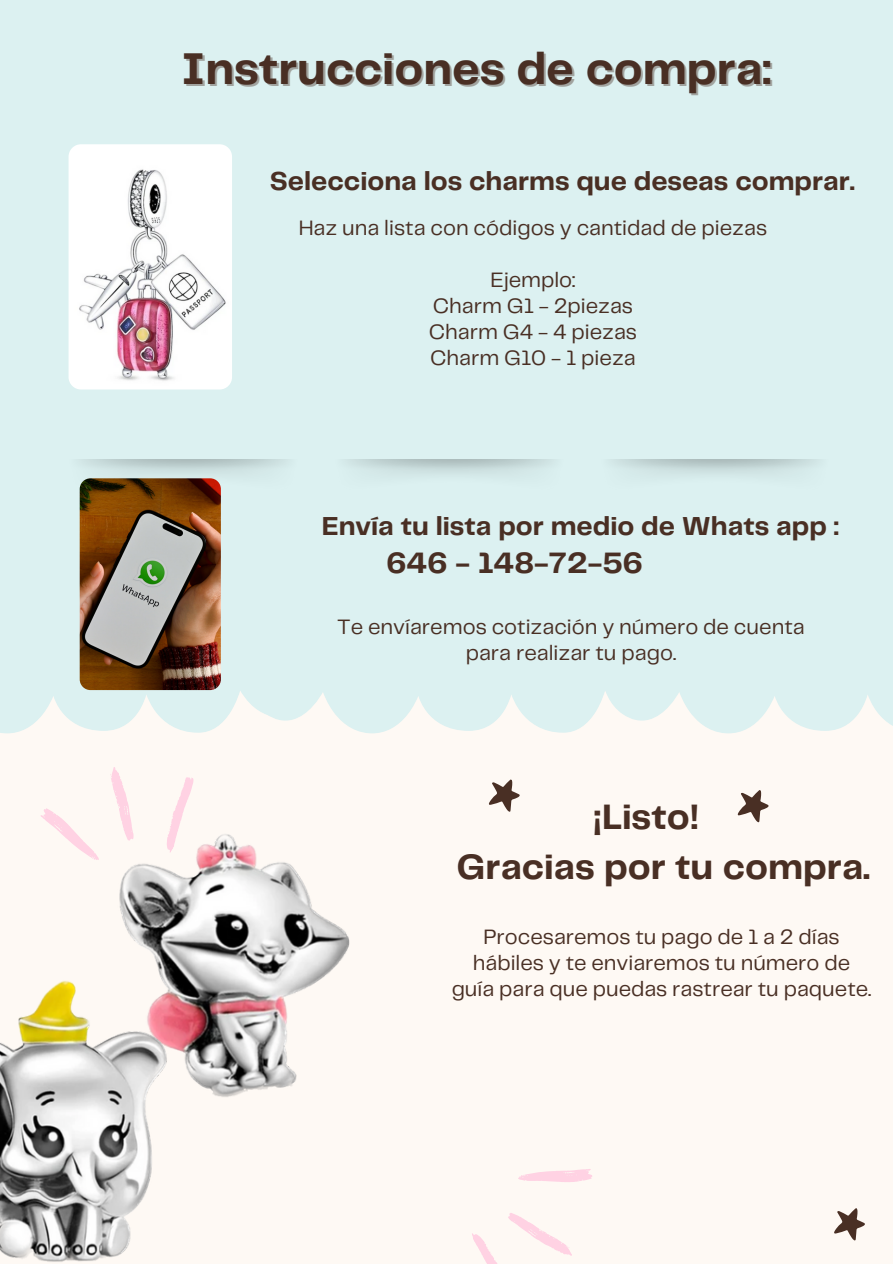
<style>
.page{position:relative;width:893px;height:1264px;background:#fff}
.page>*{position:absolute;margin:0;border:0;box-sizing:border-box;transform-origin:0 0}
.t1{font:700 46.2px "Telegraf";color:#492f24}
.t2{font:700 36.6px/50.7px "Telegraf";color:#492f24}
.t3{font:700 30.6px "Telegraf";color:#492f24}
.t4{font:700 27px "Telegraf";color:#492f24}
.t5{font:21.6px/25.8px "Telegraf";color:#492f24;text-align:center}
</style>
<div class="page">
<div style="left:0;top:0;width:892px;height:1263px;background:#fef9f4"></div>
<svg style="left:0;top:600px;width:245px;height:133px;background:#e0f1f1"></svg>
<svg style="left:245px;top:600px;width:356px;height:133px;background:#dff1f1"></svg>
<svg style="left:601px;top:600px;width:291px;height:133px;background:#dff1f1"></svg>
<div style="left:0;top:0;width:892px;height:600px;background:#dcf1f1"></div>
<img style="left:69px;top:144px;width:163px;height:245px;border-radius:12px">
<img style="left:80px;top:478px;width:141px;height:212px;border-radius:11px">
<svg style="left:737px;top:790px;width:32px;height:33px"></svg>
<svg style="left:110px;top:767px;width:84px;height:39px"></svg>
<img style="left:40px;top:806px;width:310px;height:186px">
<img style="left:0;top:865px;width:298px;height:397px">
<svg style="left:489px;top:779px;width:31px;height:33px"></svg>
<svg style="left:834px;top:1208px;width:31px;height:33px"></svg>
<img style="left:132px;top:1165px;width:460px;height:98px">
<p class="t1" style="left:182px;top:49px;width:591px">Instrucciones de compra:</p>
<p class="t4" style="left:270px;top:169px;width:586px">Selecciona los charms que deseas comprar.</p>
<p class="t5" style="left:298px;top:216px;width:470px">Haz una lista con códigos y cantidad de piezas</p>
<p class="t5" style="left:490px;top:268px;width:86px">Ejemplo:</p>
<p class="t5" style="left:432px;top:294px;width:202px">Charm G1 - 2piezas</p>
<h4 class="t5" style="left:428px;top:320px;width:210px">Charm G4 - 4 piezas</h4>
<h3 class="t5" style="left:430px;top:346px;width:207px">Charm G10 - 1 pieza</h3>
<p class="t4" style="left:322px;top:514px;width:518px">Envía tu lista por medio de Whats app :</p>
<p class="t3" style="left:386px;top:550px;width:258px">646 - 148-72-56</p>
<p class="t5" style="left:337px;top:615px;width:469px">Te envíaremos cotización y número de cuenta para realizar tu pago.</p>
<p class="t2" style="left:456px;top:793px;width:415px;text-indent:136px">¡Listo!<br>Gracias por tu compra.</p>
<p class="t5" style="left:451px;top:924px;width:421px">Procesaremos tu pago de 1 a 2 días hábiles y te enviaremos tu número de guía para que puedas rastrear tu paquete.</p>
</div>
